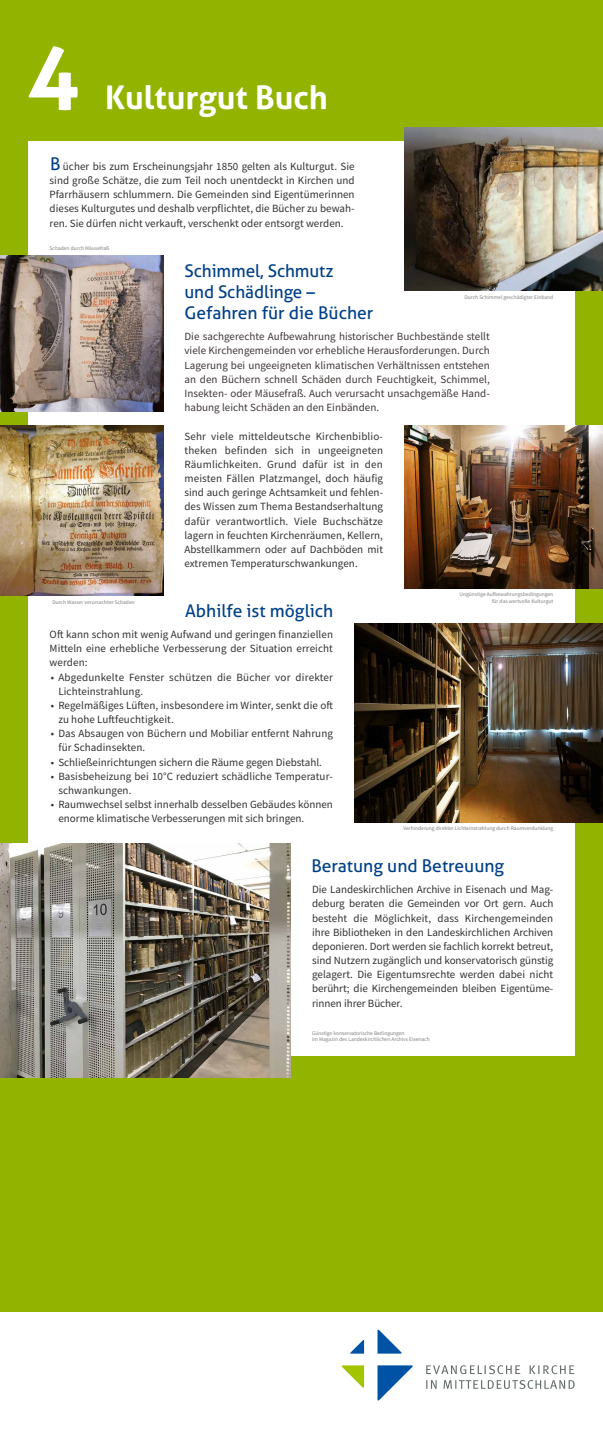
<style>
.page{position:relative;width:603px;height:1453px;background:#fff}
.page>*{position:absolute;margin:0;border:0;box-sizing:border-box;transform-origin:0 0}
.t1{font:700 87.5px "Aller";color:#fff}
.t2{font:700 32.5px "Aller";color:#fff}
.t3{font:17.5px/21px "Aller";color:#004088}
.t4{font:11px/14.2px "Source Sans Pro";letter-spacing:.005em;color:#30312f}
.t5{font:11px/14.2px "Source Sans Pro";letter-spacing:.005em;color:#403636;text-align:justify}
.t6{font:5.5px/6.6px "Source Sans Pro";color:#808281}
</style>
<div class="page">
<div style="left:0;top:0;width:602px;height:1311px;background:#92b400"></div>
<svg style="left:341px;top:1329px;width:72px;height:72px"></svg>
<svg style="left:426px;top:1365px;width:148px;height:24px"></svg>
<div style="left:28px;top:142px;width:546px;height:914px;background:#fff"></div>
<img style="left:404px;top:128px;width:198px;height:163px">
<img style="left:0;top:425px;width:163px;height:170px">
<img style="left:0;top:255px;width:163px;height:156px">
<img style="left:404px;top:425px;width:198px;height:163px">
<img style="left:354px;top:624px;width:248px;height:198px">
<img style="left:0;top:843px;width:291px;height:234px">
<h1 class="t1" style="left:27px;top:20px;width:54px">4</h1>
<h2 class="t2" style="left:105px;top:78px;width:224px">Kulturgut Buch</h2>
<h3 class="t3" style="left:50px;top:153px;width:12px">B</h3>
<p class="t4" style="left:50px;top:159px;width:306px;text-align:justify;text-indent:13px">ücher bis zum Erscheinungsjahr 1850 gelten als Kulturgut. Sie sind große Schätze, die zum Teil noch unentdeckt in Kirchen und Pfarrhäusern schlummern. Die Gemeinden sind Eigentümerinnen dieses Kulturgutes und deshalb verpflichtet, die Bücher zu bewah&shy;ren. Sie dürfen nicht verkauft, verschenkt oder entsorgt werden.</p>
<p class="t6" style="left:50px;top:245px;width:61px">Schaden durch Mäusefraß</p>
<p class="t6" style="left:52px;top:599px;width:84px">Durch Wasser verursachter Schaden</p>
<h3 class="t3" style="left:184px;top:260px;width:190px">Schimmel, Schmutz<br>und Schädlinge –<br>Gefahren für die Bücher</h3>
<p class="t6" style="left:464px;top:294px;width:90px">Durch Schimmel geschädigter Einband</p>
<p class="t5" style="left:184px;top:329px;width:307px">Die sachgerechte Aufbewahrung historischer Buchbestände stellt viele Kirchengemeinden vor erhebliche Herausforderungen. Durch Lagerung bei ungeeigneten klimatischen Verhältnissen entstehen an den Büchern schnell Schäden durch Feuchtigkeit, Schimmel, Insekten- oder Mäusefraß. Auch verursacht unsachgemäße Hand&shy;habung leicht Schäden an den Einbänden.</p>
<p class="t4" style="left:184px;top:429px;width:200px;text-align:justify">Sehr viele mitteldeutsche Kirchenbiblio&shy;theken befinden sich in ungeeigneten Räumlichkeiten. Grund dafür ist in den meisten Fällen Platzmangel, doch häufig sind auch geringe Achtsamkeit und fehlen&shy;des Wissen zum Thema Bestandserhaltung dafür verantwortlich. Viele Buchschätze lagern in feuchten Kirchenräumen, Kellern, Abstellkammern oder auf Dachböden mit extremen Temperaturschwankungen.</p>
<h3 class="t3" style="left:185px;top:600px;width:150px">Abhilfe ist möglich</h3>
<p class="t6" style="left:459px;top:591px;width:95px;text-align:right">Ungünstige Aufbewahrungsbedingungen für das wertvolle Kulturgut</p>
<p class="t4" style="left:50px;top:627px;width:285px;text-align:justify">Oft kann schon mit wenig Aufwand und geringen finanziellen Mitteln eine erhebliche Verbesserung der Situation erreicht werden:</p>
<p class="t4" style="left:58px;top:670px;width:276px;text-indent:-8px">• Abgedunkelte Fenster schützen die Bücher vor direkter<br>Lichteinstrahlung.</p>
<p class="t4" style="left:58px;top:698px;width:276px;text-indent:-8px">• Regelmäßiges Lüften, insbesondere im Winter, senkt die oft zu hohe Luftfeuchtigkeit.</p>
<p class="t4" style="left:58px;top:726px;width:276px;text-indent:-8px">• Das Absaugen von Büchern und Mobiliar entfernt Nahrung für Schadinsekten.</p>
<p class="t4" style="left:51px;top:755px;width:272px">• Schließeinrichtungen sichern die Räume gegen Diebstahl.</p>
<p class="t4" style="left:58px;top:769px;width:276px;text-indent:-8px">• Basisbeheizung bei 10°C reduziert schädliche Temperatur&shy;schwankungen.</p>
<p class="t4" style="left:58px;top:797px;width:276px;text-indent:-8px">• Raumwechsel selbst innerhalb desselben Gebäudes können enorme klimatische Verbesserungen mit sich bringen.</p>
<p class="t6" style="left:403px;top:825px;width:151px">Verhinderung direkter Lichteinstrahlung durch Raumverdunklung</p>
<h3 class="t3" style="left:311px;top:855px;width:194px">Beratung und Betreuung</h3>
<p class="t4" style="left:312px;top:882px;width:242px;text-align:justify">Die Landeskirchlichen Archive in Eisenach und Mag&shy;deburg beraten die Gemeinden vor Ort gern. Auch besteht die Möglichkeit, dass Kirchengemeinden ihre Bibliotheken in den Landeskirchlichen Archiven deponieren. Dort werden sie fachlich korrekt betreut, sind Nutzern zugänglich und konservatorisch günstig gelagert. Die Eigentumsrechte werden dabei nicht berührt; die Kirchengemeinden bleiben Eigentüme&shy;rinnen ihrer Bücher.</p>
<p class="t6" style="left:312px;top:1029px;width:119px">Günstige konservatorische Bedingungen<br>im Magazin des Landeskirchlichen Archivs Eisenach</p>
</div>
